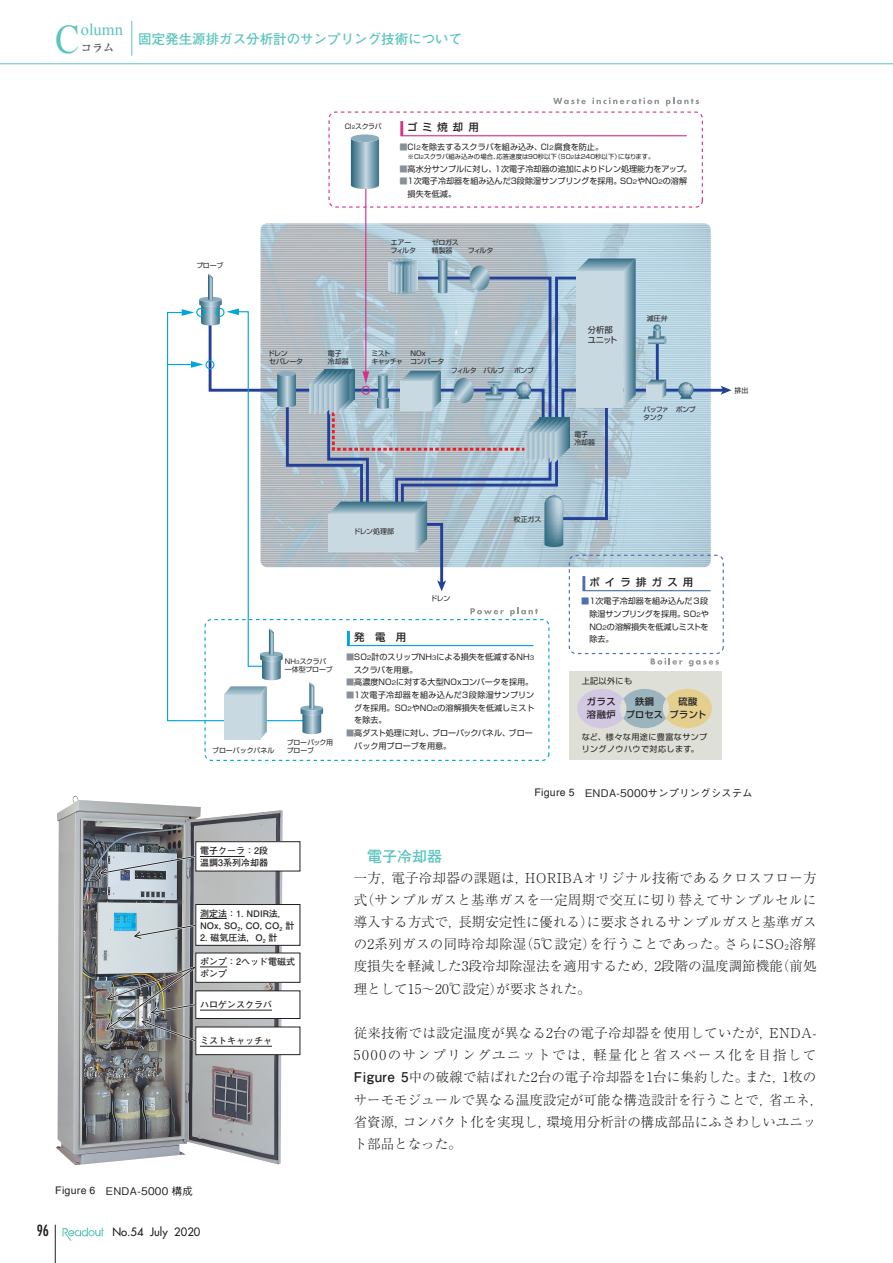
<style>
.page{position:relative;width:893px;height:1263px;background:#fff}
.page>*{position:absolute;margin:0;border:0;box-sizing:border-box;transform-origin:0 0}
.t1{font:40.5px "Times New Roman";color:#5ac4bd;scale:.9 1}
.t2{font:16.5px "Times New Roman";color:#5ac4bd}
.t3{font:700 15px "Futo Go B101 Pro";color:#5ac4bd}
.t4{font:condensed 15px "Futura";color:#231f20}
.t5{font:300 13.5px/22.2px "Ryumin Pro";color:#231f20;text-align:justify}
.t6{font:700 13.35px "Futo Go B101 Pro";color:#5ac4bd}
.t7{font:11.25px "Futura";color:#231f20}
.t8{font:700 11.25px "Ryumin Pro";color:#57585a}
.t9{font:500 10.5px "Gothic BBB Pro";color:#231f20}
.t10{font:500 10.5px "Gothic BBB Pro";letter-spacing:.03em;color:#231f20}
.t11{font:500 10.35px "Shin Go";letter-spacing:.5em;color:#231f20}
.t12{font:500 9.3px/12.8px "Shin Go";letter-spacing:.05em;color:#231f20;text-align:center}
.t13{font:700 9px/12px "Futo Go B101 Pro";color:#231f20}
.t14{font:8.25px/10.1px "Shin Go";letter-spacing:-.01em;color:#231f20}
.t15{font:8.1px/12.8px "Shin Go";color:#231f20}
.t16{font:8.1px/12.8px "Shin Go";letter-spacing:.05em;color:#231f20}
.t17{font:6.9px/8.1px "Shin Go";letter-spacing:-.02em;color:#231f20}
.t18{font:6.9px/8.1px "Shin Go";color:#231f20}
.t19{font:6.9px/8.1px "Shin Go";letter-spacing:-.04em;color:#231f20}
.t20{font:6.9px/8.1px "Shin Go";letter-spacing:-.105em;color:#231f20}
.t21{font:6.9px "Arial";color:#231f20}
.t22{font:6.3px "Shin Go";color:#231f20}
.s1{font-size:4.65px}
.s2{color:#8a8f9d}
.s3{font-size:5.7px}
.s4{color:#4e6fac}
.s5{font-family:"Helvetica LT Std";font-weight:400}
.s6{font-size:7.8px}
.s7{font-family:"Futo Go B101 Pro";font-weight:700}
</style>
<div class="page">
<hr style="left:0;top:63px;width:893px;height:1px;background:#5ac4bd">
<hr style="left:55px;top:1225px;width:1px;height:38px;background:#231f20">
<svg style="left:63px;top:1227px;width:41px;height:14px"></svg>
<hr style="left:131px;top:21px;width:1px;height:35px;background:#5ac4bd">
<img style="left:261px;top:223px;width:450px;height:35px">
<div style="left:569px;top:671px;width:153px;height:89px;background:#dedfd6"></div>
<div style="left:328px;top:112px;width:375px;height:96px;border:1px dashed #d73188;border-radius:7px"></div>
<svg style="left:400px;top:121px;width:287px;height:15px"></svg>
<hr style="left:365px;top:164px;width:1px;height:210px;background:#d73188">
<svg style="left:351px;top:139px;width:28px;height:50px"></svg>
<div style="left:351px;top:134px;width:28px;height:8px;background:#8aacbc;border-radius:50%"></div>
<svg style="left:553px;top:98px;width:33px;height:6px"></svg>
<svg style="left:592px;top:97px;width:67px;height:7px"></svg>
<svg style="left:666px;top:97px;width:33px;height:9px"></svg>
<svg style="left:168px;top:258px;width:564px;height:482px"></svg>
<img style="left:55px;top:796px;width:228px;height:369px">
<svg style="left:97px;top:854px;width:101px;height:24px;background:#9aa2aa"></svg>
<div style="left:196px;top:1027px;width:104px;height:28px;background:#fff"></div>
<div style="left:196px;top:1027px;width:104px;height:28px;border:1px solid #231f20"></div>
<hr style="left:200px;top:1046px;width:72px;height:1px;background:#231f20">
<div style="left:196px;top:991px;width:104px;height:27px;background:#fff"></div>
<div style="left:196px;top:990px;width:104px;height:29px;border:1px solid #231f20"></div>
<hr style="left:200px;top:1010px;width:72px;height:1px;background:#231f20">
<div style="left:196px;top:953px;width:104px;height:29px;background:#fff"></div>
<img style="left:104px;top:964px;width:123px;height:79px">
<div style="left:196px;top:904px;width:104px;height:41px;background:#fff"></div>
<div style="left:196px;top:904px;width:104px;height:41px;border:1px solid #231f20"></div>
<svg style="left:131px;top:918px;width:96px;height:23px"></svg>
<div style="left:196px;top:842px;width:104px;height:29px;background:#fff"></div>
<div style="left:196px;top:841px;width:104px;height:30px;border:1px solid #231f20"></div>
<hr style="left:200px;top:856px;width:45px;height:1px;background:#231f20">
<h1 class="t1" style="left:55px;top:13px;width:29px">C</h1>
<p class="t2" style="left:81px;top:19px;width:44px">olumn</p>
<p class="t8" style="left:81px;top:39px;width:35px">コラム</p>
<p class="t6" style="left:138px;top:28px;width:317px">固定発生源排ガス分析計のサンプリング技術について</p>
<p class="t17" style="left:196px;top:261px;width:29px">プローブ</p>
<p class="t17" style="left:268px;top:349px;width:37px">ドレン<br>セパレータ</p>
<p class="t17" style="left:345px;top:122px;width:39px">Cl<span class="s1">2</span>スクラバ</p>
<p class="t11" style="left:407px;top:121px;width:73px">ゴミ焼却用</p>
<p class="t15" style="left:400px;top:140px;width:205px"><span class="s2">■</span>Cl<span class="s3">2</span>を除去するスクラバを組み込み、Cl<span class="s3">2</span>腐食を防止。</p>
<p class="t22" style="left:408px;top:152px;width:248px">※Cl<span class="s1">2</span>スクラバ組み込みの場合、応答速度は90秒以下（SO<span class="s1">2</span>は240秒以下）になります。</p>
<p class="t15" style="left:400px;top:162px;width:294px"><span class="s2">■</span>高水分サンプルに対し、1次電子冷却器の追加によりドレン処理能力をアップ。</p>
<p class="t15" style="left:408px;top:175px;width:281px;text-indent:-8px"><span class="s2">■</span>1次電子冷却器を組み込んだ3段除湿サンプリングを採用。SO<span class="s3">2</span>やNO<span class="s3">2</span>の溶解損失を低減。</p>
<p class="t17" style="left:390px;top:238px;width:27px">エアーフィルタ</p>
<p class="t17" style="left:432px;top:238px;width:29px">ゼロガス精製器</p>
<p class="t17" style="left:468px;top:246px;width:27px">フィルタ</p>
<p class="t14" style="left:588px;top:325px;width:31px">分析部ユニット</p>
<p class="t17" style="left:647px;top:314px;width:22px">減圧弁</p>
<p class="t17" style="left:328px;top:349px;width:22px">電子冷却器</p>
<p class="t20" style="left:371px;top:349px;width:33px">ミスト<br>キャッチャ</p>
<p class="t18" style="left:410px;top:349px;width:36px">NOx<br>コンバータ</p>
<p class="t17" style="left:451px;top:366px;width:55px">フィルタ バルブ</p>
<p class="t17" style="left:514px;top:366px;width:22px">ポンプ</p>
<p class="t17" style="left:574px;top:430px;width:22px">電子冷却器</p>
<p class="t17" style="left:643px;top:404px;width:27px">バッファタンク</p>
<p class="t17" style="left:676px;top:404px;width:22px">ポンプ</p>
<p class="t17" style="left:734px;top:386px;width:15px">排出</p>
<p class="t17" style="left:353px;top:526px;width:42px">ドレン処理部</p>
<p class="t17" style="left:514px;top:515px;width:29px">校正ガス</p>
<p class="t17" style="left:285px;top:656px;width:49px">NH<span class="s1">3</span>スクラバ一体型プローブ</p>
<p class="t18" style="left:212px;top:746px;width:64px">ブローバックパネル</p>
<p class="t19" style="left:287px;top:737px;width:48px">ブローバック用プローブ</p>
<p class="t17" style="left:431px;top:594px;width:21px">ドレン</p>
<p class="t11" style="left:354px;top:631px;width:53px">発電用</p>
<p class="t15" style="left:354px;top:650px;width:181px;text-indent:-8px"><span class="s2">■</span>SO<span class="s3">2</span>計のスリップNH<span class="s3">3</span>による損失を低減するNH<span class="s3">3</span>スクラバを用意。</p>
<p class="t15" style="left:346px;top:675px;width:189px"><span class="s2">■</span>高濃度NO<span class="s3">2</span>に対する大型NOxコンバータを採用。</p>
<p class="t15" style="left:354px;top:688px;width:182px;text-align:justify;text-indent:-8px"><span class="s2">■</span>1次電子冷却器を組み込んだ3段除湿サンプリングを採用。SO<span class="s3">2</span>やNO<span class="s3">2</span>の溶解損失を低減しミストを除去。</p>
<p class="t15" style="left:354px;top:726px;width:180px;text-indent:-8px"><span class="s2">■</span>高ダスト処理に対し、ブローバックパネル、ブローバック用プローブを用意。</p>
<p class="t11" style="left:589px;top:575px;width:105px">ボイラ排ガス用</p>
<p class="t15" style="left:589px;top:594px;width:121px;text-align:justify;text-indent:-8px"><span class="s4">■</span>1次電子冷却器を組み込んだ3段除湿サンプリングを採用。SO<span class="s3">2</span>やNO<span class="s3">2</span>の溶解損失を低減しミストを除去。</p>
<p class="t15" style="left:582px;top:674px;width:52px">上記以外にも</p>
<p class="t12" style="left:587px;top:695px;width:30px;text-align:left">ガラス溶融炉</p>
<p class="t12" style="left:669px;top:695px;width:38px">硫酸<br>プラント</p>
<p class="t12" style="left:626px;top:695px;width:39px">鉄鋼<br>プロセス</p>
<p class="t16" style="left:582px;top:730px;width:127px">など、様々な用途に豊富なサンプリングノウハウで対応します。</p>
<p class="t9" style="left:534px;top:784px;width:220px"><span class="s5">Figure 5</span> ENDA-5000サンプリングシステム</p>
<p class="t13" style="left:200px;top:843px;width:70px">電子クーラ：2段温調3系列冷却器</p>
<p class="t13" style="left:200px;top:906px;width:96px">測定法：1. NDIR法，<br>NOx, SO<sub>2</sub>, CO, CO<sub>2</sub> 計</p>
<p class="t13" style="left:200px;top:930px;width:79px">2. 磁気圧法，O<sub>2</sub> 計</p>
<p class="t13" style="left:200px;top:954px;width:97px">ポンプ：2ヘッド電磁式ポンプ</p>
<p class="t13" style="left:200px;top:998px;width:73px">ハロゲンスクラバ</p>
<p class="t13" style="left:200px;top:1034px;width:73px">ミストキャッチャ</p>
<p class="t3" style="left:367px;top:844px;width:76px">電子冷却器</p>
<p class="t5" style="left:354px;top:865px;width:464px">一方，電子冷却器の課題は，HORIBAオリジナル技術であるクロスフロー方式（サンプルガスと基準ガスを一定周期で交互に切り替えてサンプルセルに導入する方式で，長期安定性に優れる）に要求されるサンプルガスと基準ガスの2系列ガスの同時冷却除湿（5℃設定）を行うことであった。さらにSO<span class="s6">2</span>溶解度損失を軽減した3段冷却除湿法を適用するため，2段階の温度調節機能（前処理として15〜20℃設定）が要求された。</p>
<p class="t5" style="left:354px;top:1021px;width:471px;text-align:left">従来技術では設定温度が異なる2台の電子冷却器を使用していたが，ENDA-5000のサンプリングユニットでは，軽量化と省スペース化を目指して<span class="s7">Figure 5</span>中の破線で結ばれた2台の電子冷却器を1台に集約した。また，1枚のサーモモジュールで異なる温度設定が可能な構造設計を行うことで，省エネ，省資源，コンパクト化を実現し，環境用分析計の構成部品にふさわしいユニット部品となった。</p>
<p class="t21" style="left:769px;top:878px;width:5px">4</p>
<p class="t10" style="left:55px;top:1182px;width:139px"><span class="s5">Figure 6</span> ENDA-5000 構成</p>
<p class="t4" style="left:37px;top:1221px;width:14px">96</p>
<p class="t7" style="left:112px;top:1225px;width:89px">No.54 July 2020</p>
</div>
